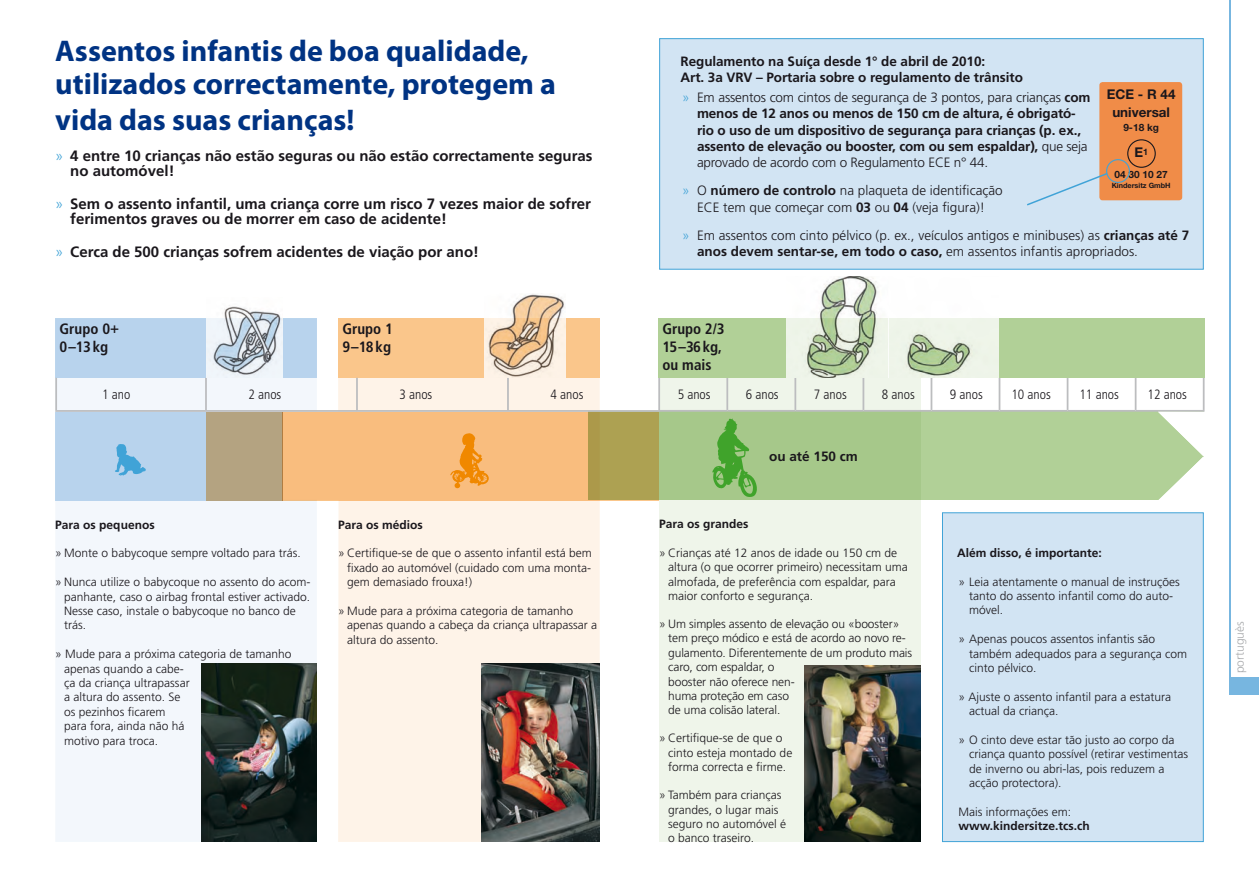
<style>
.page{position:relative;width:1259px;height:893px;background:#fff}
.page>*{position:absolute;margin:0;border:0;box-sizing:border-box;transform-origin:0 0}
.t1{font:700 30px/33px "Myriad Pro";color:#003383}
.t2{font:700 15px/15px "Frutiger LT";color:#1a171c}
.t3{font:700 condensed 15px/18px "Frutiger LT";color:#1a171c}
.t4{font:700 13.5px/16.2px "Frutiger LT";letter-spacing:-.01em;color:#1a171c}
.t5{font:300 13.5px/16.2px "Frutiger LT";color:#1a171c;text-align:center}
.t6{font:300 condensed 13.5px "Frutiger LT";color:#1a171c}
.t7{font:700 13.5px/17.9px "Helvetica Neue LT Std";color:#1a171c;text-align:center}
.t8{font:300 12px/14.4px "Frutiger LT";color:#1a171c}
.t9{font:700 12px/14.4px "Frutiger LT";color:#1a171c}
.t10{font:300 12px "Frutiger LT";color:#a7a9ab}
.t11{font:700 10.05px "Helvetica Neue LT Std";color:#1a171c}
.t12{font:700 7.2px "Helvetica Neue LT Std";color:#1a171c}
.s1{font-weight:300;color:#40a3d7}
.s2{font-weight:300}
.s3{color:#40a3d7}
.s4{font-weight:700}
</style>
<div class="page">
<div style="left:588px;top:411px;width:615px;height:89px;background:#b1d097"></div>
<div style="left:283px;top:412px;width:376px;height:88px;background:#ada152"></div>
<svg style="left:659px;top:378px;width:262px;height:464px;fill:#eff5ea"></svg>
<svg style="left:317px;top:378px;width:283px;height:464px;fill:#fef3e8"></svg>
<div style="left:338px;top:318px;width:262px;height:60px;background:#fac68b"></div>
<svg style="left:55px;top:318px;width:262px;height:524px;fill:#f3f7fc"></svg>
<div style="left:206px;top:412px;width:77px;height:88px;background:#b4a381"></div>
<hr style="left:206px;top:410px;width:151px;height:2px;background:#bcbdbf">
<hr style="left:357px;top:410px;width:151px;height:2px;background:#bcbdbf">
<hr style="left:508px;top:410px;width:152px;height:2px;background:#bcbdbf">
<hr style="left:55px;top:378px;width:2px;height:32px;background:#bcbdbf">
<hr style="left:205px;top:378px;width:2px;height:32px;background:#bcbdbf">
<hr style="left:55px;top:410px;width:151px;height:2px;background:#bcbdbf">
<hr style="left:356px;top:378px;width:2px;height:32px;background:#bcbdbf">
<hr style="left:507px;top:378px;width:2px;height:32px;background:#bcbdbf">
<hr style="left:658px;top:378px;width:2px;height:32px;background:#bcbdbf">
<hr style="left:659px;top:410px;width:68px;height:2px;background:#bcbdbf">
<hr style="left:727px;top:410px;width:68px;height:2px;background:#bcbdbf">
<hr style="left:795px;top:410px;width:68px;height:2px;background:#bcbdbf">
<hr style="left:863px;top:410px;width:68px;height:2px;background:#bcbdbf">
<hr style="left:931px;top:410px;width:68px;height:2px;background:#bcbdbf">
<hr style="left:999px;top:410px;width:68px;height:2px;background:#bcbdbf">
<hr style="left:1067px;top:410px;width:68px;height:2px;background:#bcbdbf">
<hr style="left:1135px;top:410px;width:69px;height:2px;background:#bcbdbf">
<hr style="left:726px;top:378px;width:2px;height:32px;background:#bcbdbf">
<hr style="left:794px;top:378px;width:2px;height:32px;background:#bcbdbf">
<hr style="left:862px;top:378px;width:2px;height:32px;background:#bcbdbf">
<hr style="left:930px;top:378px;width:2px;height:32px;background:#bcbdbf">
<hr style="left:998px;top:378px;width:2px;height:32px;background:#bcbdbf">
<hr style="left:1066px;top:378px;width:2px;height:32px;background:#bcbdbf">
<hr style="left:1134px;top:378px;width:2px;height:32px;background:#bcbdbf">
<hr style="left:1202px;top:378px;width:2px;height:32px;background:#bcbdbf">
<svg style="left:712px;top:419px;width:45px;height:78px"></svg>
<svg style="left:450px;top:433px;width:39px;height:55px"></svg>
<svg style="left:115px;top:444px;width:31px;height:32px"></svg>
<img style="left:207px;top:305px;width:76px;height:73px">
<img style="left:485px;top:294px;width:80px;height:84px">
<svg style="left:1158px;top:412px;width:46px;height:88px"></svg>
<div style="left:942px;top:512px;width:261px;height:330px;background:#d2e4f3;border:1px solid #40a3d7"></div>
<div style="left:659px;top:38px;width:544px;height:232px;background:#d2e4f3;border:1px solid #40a3d7"></div>
<div style="left:1099px;top:82px;width:83px;height:118px;background:#f08c48;border-radius:3px"></div>
<div style="left:1127px;top:139px;width:28px;height:29px;border:1px solid #1a171c;border-radius:50%"></div>
<div style="left:1106px;top:159px;width:24px;height:24px;border:1px solid #40a3d7;border-radius:50%"></div>
<svg style="left:1027px;top:172px;width:82px;height:34px"></svg>
<div style="left:1229px;top:678px;width:30px;height:17px;background:#77b6e0"></div>
<hr style="left:1229px;top:0;width:1px;height:695px;background:#77b6e0">
<div style="left:658px;top:318px;width:546px;height:60px;background:#b1d097"></div>
<img style="left:787px;top:276px;width:211px;height:102px">
<img style="left:201px;top:663px;width:116px;height:179px">
<img style="left:804px;top:665px;width:117px;height:177px">
<img style="left:482px;top:663px;width:118px;height:179px">
<p class="t1" style="left:55px;top:35px;width:502px">Assentos infantis de boa qualidade, utilizados correctamente, protegem a</p>
<p class="t1" style="left:55px;top:104px;width:301px">vida das suas crianças!</p>
<p class="t2" style="left:70px;top:148px;width:524px;text-indent:-15px"><span class="s1">»</span> 4 entre 10 crianças não estão seguras ou não estão correctamente seguras no automóvel!</p>
<p class="t2" style="left:70px;top:196px;width:522px;text-indent:-15px"><span class="s1">»</span> Sem o assento infantil, uma criança corre um risco 7 vezes maior de sofrer ferimentos graves ou de morrer em caso de acidente!</p>
<p class="t2" style="left:55px;top:244px;width:425px"><span class="s1">»</span> Cerca de 500 crianças sofrem acidentes de viação por ano!</p>
<p class="t4" style="left:680px;top:53px;width:344px">Regulamento na Suíça desde 1° de abril de 2010:<br>Art. 3a VRV – Portaria sobre o regulamento de trânsito</p>
<p class="t7" style="left:1107px;top:85px;width:70px">ECE - R 44 universal</p>
<p class="t11" style="left:1123px;top:121px;width:37px">9-18 kg</p>
<p class="t7" style="left:1134px;top:143px;width:15px">E<sup>1</sup></p>
<p class="t11" style="left:1114px;top:168px;width:55px">04 30 10 27</p>
<p class="t12" style="left:1111px;top:181px;width:60px">Kindersitz GmbH</p>
<p class="t4" style="left:697px;top:90px;width:395px;text-indent:-15px"><span class="s1">»</span> <span class="s2">Em assentos com cintos de segurança de 3 pontos, para crianças</span> com menos de 12 anos ou menos de 150 cm de altura, é obrigató&shy;rio o uso de um dispositivo de segurança para crianças (p. ex., assento de elevação ou booster, com ou sem espaldar), <span class="s2">que seja aprovado de acordo com o Regulamento ECE n° 44.</span></p>
<p class="t5" style="left:682px;top:183px;width:322px"><span class="s3">»</span> O <span class="s4">número de controlo</span> na plaqueta de identificação<br>ECE tem que começar com <span class="s4">03</span> ou <span class="s4">04</span> (veja figura)!</p>
<p class="t5" style="left:697px;top:227px;width:494px;text-align:left;text-indent:-15px"><span class="s3">»</span> Em assentos com cinto pélvico (p. ex., veículos antigos e minibuses) as <span class="s4">crianças até 7 anos devem sentar-se, em todo o caso,</span> em assentos infantis apropriados.</p>
<p class="t3" style="left:60px;top:320px;width:61px">Grupo 0+<br>0–13kg</p>
<p class="t3" style="left:342px;top:320px;width:52px">Grupo 1<br>9–18kg</p>
<p class="t3" style="left:662px;top:320px;width:63px">Grupo 2/3<br>15–36kg, ou mais</p>
<p class="t6" style="left:102px;top:387px;width:30px">1 ano</p>
<p class="t6" style="left:248px;top:387px;width:34px">2 anos</p>
<p class="t6" style="left:399px;top:387px;width:34px">3 anos</p>
<p class="t6" style="left:550px;top:387px;width:34px">4 anos</p>
<p class="t6" style="left:677px;top:387px;width:34px">5 anos</p>
<p class="t6" style="left:745px;top:387px;width:34px">6 anos</p>
<p class="t6" style="left:814px;top:387px;width:34px">7 anos</p>
<p class="t6" style="left:882px;top:387px;width:34px">8 anos</p>
<p class="t6" style="left:950px;top:387px;width:34px">9 anos</p>
<p class="t6" style="left:1011px;top:387px;width:41px">10 anos</p>
<p class="t6" style="left:1079px;top:387px;width:41px">11 anos</p>
<p class="t6" style="left:1147px;top:387px;width:41px">12 anos</p>
<p class="t9" style="left:55px;top:517px;width:101px">Para os pequenos</p>
<p class="t8" style="left:55px;top:546px;width:247px">» Monte o babycoque sempre voltado para trás.</p>
<p class="t8" style="left:64px;top:575px;width:248px;text-indent:-9px">» Nunca utilize o babycoque no assento do acom&shy;panhante, caso o airbag frontal estiver activado.<br>Nesse caso, instale o babycoque no banco de trás.</p>
<p class="t8" style="left:64px;top:647px;width:229px;text-indent:-9px">» Mude para a próxima categoria de tamanho apenas quando a cabe-<br>ça da criança ultrapassar<br>a altura do assento. Se<br>os pezinhos ficarem<br>para fora, ainda não há<br>motivo para troca.</p>
<p class="t9" style="left:338px;top:517px;width:86px">Para os médios</p>
<p class="t8" style="left:347px;top:546px;width:246px;text-align:justify;text-indent:-9px">» Certifique-se de que o assento infantil está bem fixado ao automóvel (cuidado com uma monta&shy;gem demasiado frouxa!)</p>
<p class="t8" style="left:347px;top:604px;width:252px;text-indent:-9px">» Mude para a próxima categoria de tamanho apenas quando a cabeça da criança ultrapassar a altura do assento.</p>
<p class="t4" style="left:769px;top:448px;width:90px">ou até 150 cm</p>
<p class="t9" style="left:659px;top:517px;width:91px">Para os grandes</p>
<p class="t8" style="left:668px;top:546px;width:241px;text-indent:-9px">» Crianças até 12 anos de idade ou 150 cm de altura (o que ocorrer primeiro) necessitam uma almofada, de preferência com espaldar, para maior conforto e segurança.</p>
<p class="t8" style="left:668px;top:617px;width:245px;text-indent:-9px">» Um simples assento de elevação ou «booster» tem preço módico e está de acordo ao novo re&shy;gulamento. Diferentemente de um produto mais caro, com espaldar, o<br>booster não oferece nen-<br>huma proteção em caso<br>de uma colisão lateral.</p>
<p class="t8" style="left:668px;top:731px;width:126px;text-indent:-9px">» Certifique-se de que o cinto esteja montado de forma correcta e firme.</p>
<p class="t8" style="left:668px;top:788px;width:119px;text-indent:-9px">» Também para crianças grandes, o lugar mais seguro no automóvel é o banco traseiro.</p>
<p class="t9" style="left:957px;top:545px;width:146px">Além disso, é importante:</p>
<p class="t8" style="left:969px;top:574px;width:212px;text-indent:-10px">» Leia atentamente o manual de instruções tanto do assento infantil como do auto&shy;móvel.</p>
<p class="t8" style="left:969px;top:632px;width:220px;text-indent:-10px">» Apenas poucos assentos infantis são também adequados para a segurança com cinto pélvico.</p>
<p class="t8" style="left:969px;top:689px;width:204px;text-indent:-10px">» Ajuste o assento infantil para a estatura actual da criança.</p>
<p class="t8" style="left:969px;top:733px;width:221px;text-indent:-10px">» O cinto deve estar tão justo ao corpo da criança quanto possível (retirar vestimentas de inverno ou abri-las, pois reduzem a acção protectora).</p>
<p class="t9" style="left:958px;top:805px;width:133px"><span class="s2">Mais informações em: </span>www.kindersitze.tcs.ch</p>
<p class="t10" style="left:1232px;top:673px;width:54px;rotate:-90deg">portuguès</p>
</div>
